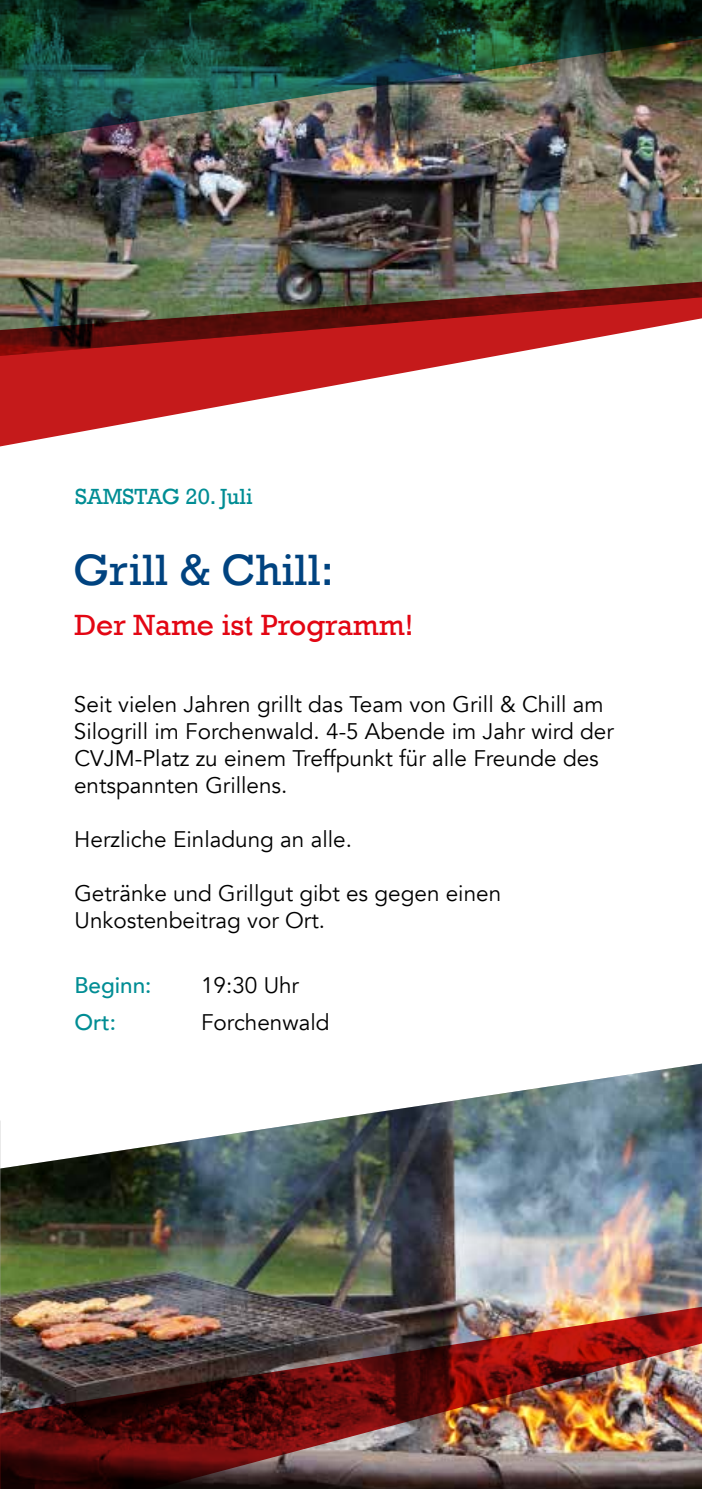
<style>
.page{position:relative;width:702px;height:1489px;background:#fff}
.page>*{position:absolute;margin:0;border:0;box-sizing:border-box;transform-origin:0 0}
.t1{font:45px "Rockwell";color:#004380}
.t2{font:30px "Rockwell";color:#e30613}
.t3{font:22.5px/27px "Avenir";color:#000}
.t4{font:22.5px "Rockwell";color:#008d94}
.t5{font:500 22.5px "Avenir";color:#008d94}
</style>
<div class="page">
<img style="left:1px;top:1063px;width:701px;height:243px">
<img style="left:0;top:1120px;width:1px;height:368px">
<img style="left:0;top:142px;width:702px;height:140px">
<img style="left:0;top:0;width:702px;height:142px">
<svg style="left:0;top:282px;width:702px;height:164px"></svg>
<img style="left:0;top:1306px;width:702px;height:182px">
<p class="t4" style="left:75px;top:483px;width:179px">SAMSTAG 20. Juli</p>
<h1 class="t1" style="left:73px;top:544px;width:262px">Grill &amp; Chill:</h1>
<h2 class="t2" style="left:74px;top:607px;width:341px">Der Name ist Programm!</h2>
<p class="t3" style="left:74px;top:691px;width:541px">Seit vielen Jahren grillt das Team von Grill &amp; Chill am Silogrill im Forchenwald. 4-5 Abende im Jahr wird der CVJM-Platz zu einem Treffpunkt für alle Freunde des entspannten Grillens.</p>
<p class="t3" style="left:74px;top:826px;width:279px">Herzliche Einladung an alle.</p>
<p class="t3" style="left:74px;top:880px;width:428px">Getränke und Grillgut gibt es gegen einen<br>Unkostenbeitrag vor Ort.</p>
<p class="t5" style="left:74px;top:965px;width:79px">Beginn:</p>
<p class="t3" style="left:201px;top:972px;width:99px">19:30 Uhr</p>
<p class="t5" style="left:74px;top:1003px;width:43px">Ort:</p>
<p class="t3" style="left:201px;top:1009px;width:130px">Forchenwald</p>
</div>
